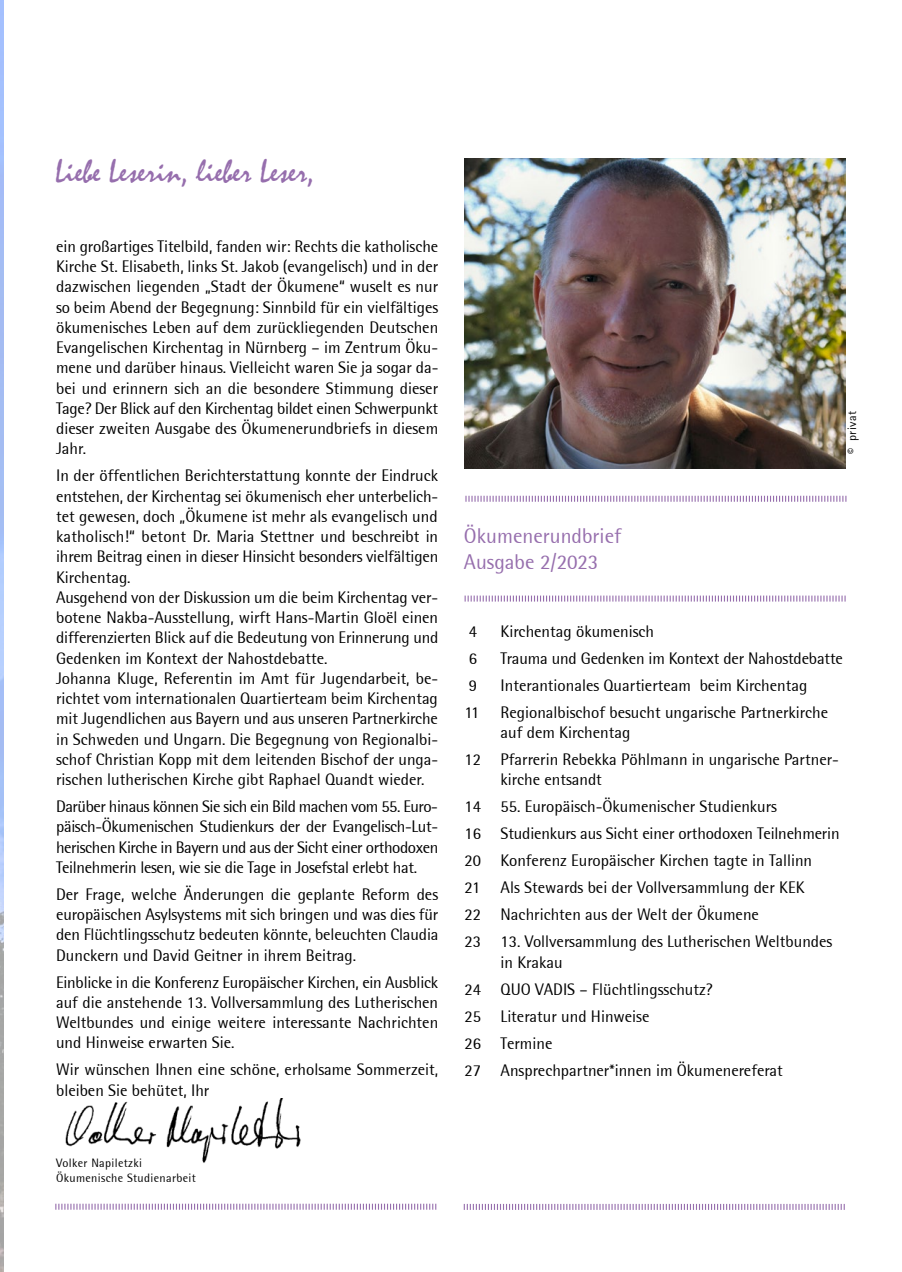
<style>
.page{position:relative;width:902px;height:1272px;background:#fff}
.page>*{position:absolute;margin:0;border:0;box-sizing:border-box;transform-origin:0 0}
.t1{font:33px "Mistral";color:#966ead}
.t2{font:21px/25.2px "Rotis Semi Sans";color:#966ead}
.t3{font:16.5px/20.2px "Rotis Semi Sans";color:#000}
.t4{font:12px/14.4px "Rotis Semi Sans";letter-spacing:.03em;color:#000}
</style>
<div class="page">
<img style="left:0;top:0;width:3px;height:1272px">
<svg style="left:465px;top:496px;width:381px;height:6px"></svg>
<svg style="left:465px;top:596px;width:381px;height:6px"></svg>
<svg style="left:464px;top:1204px;width:381px;height:6px"></svg>
<svg style="left:55px;top:1204px;width:381px;height:6px"></svg>
<img style="left:464px;top:158px;width:382px;height:310px">
<img style="left:65px;top:1099px;width:236px;height:64px">
<h1 class="t1" style="left:55px;top:151px;width:261px">Liebe Leserin, lieber Leser,</h1>
<p class="t3" style="left:56px;top:236px;width:384px;text-align:justify">ein großartiges Titelbild, fanden wir: Rechts die katholische Kirche St. Elisabeth, links St. Jakob (evangelisch) und in der dazwischen liegenden „Stadt der Ökumene“ wuselt es nur so beim Abend der Begegnung: Sinnbild für ein vielfältiges ökumenisches Leben auf dem zurückliegenden Deutschen Evangelischen Kirchentag in Nürnberg – im Zentrum Öku&shy;mene und darüber hinaus. Vielleicht waren Sie ja sogar da&shy;bei und erinnern sich an die besondere Stimmung dieser Tage? Der Blick auf den Kirchentag bildet einen Schwerpunkt dieser zweiten Ausgabe des Ökumenerundbriefs in diesem Jahr.</p>
<p class="t3" style="left:56px;top:466px;width:384px">In der öffentlichen Berichterstattung konnte der Eindruck entstehen, der Kirchentag sei ökumenisch eher unterbelich&shy;tet gewesen, doch „Ökumene ist mehr als evangelisch und katholisch!“ betont Dr. Maria Stettner und beschreibt in ihrem Beitrag einen in dieser Hinsicht besonders vielfältigen Kirchentag.<br>Ausgehend von der Diskussion um die beim Kirchentag ver&shy;botene Nakba-Ausstellung, wirft Hans-Martin Gloël einen differenzierten Blick auf die Bedeutung von Erinnerung und Gedenken im Kontext der Nahostdebatte.<br>Johanna Kluge, Referentin im Amt für Jugendarbeit, be&shy;richtet vom internationalen Quartierteam beim Kirchentag mit Jugendlichen aus Bayern und aus unseren Partnerkirche in Schweden und Ungarn. Die Begegnung von Regionalbi&shy;schof Christian Kopp mit dem leitenden Bischof der unga&shy;rischen lutherischen Kirche gibt Raphael Quandt wieder.</p>
<p class="t3" style="left:56px;top:796px;width:384px;text-align:justify">Darüber hinaus können Sie sich ein Bild machen vom 55. Euro&shy;päisch-Ökumenischen Studienkurs der der Evangelisch-Lut&shy;herischen Kirche in Bayern und aus der Sicht einer orthodoxen Teilnehmerin lesen, wie sie die Tage in Josefstal erlebt hat.</p>
<p class="t3" style="left:56px;top:884px;width:384px;text-align:justify">Der Frage, welche Änderungen die geplante Reform des europäischen Asylsystems mit sich bringen und was dies für den Flüchtlingsschutz bedeuten könnte, beleuchten Claudia Dunckern und David Geitner in ihrem Beitrag.</p>
<p class="t3" style="left:56px;top:972px;width:384px;text-align:justify">Einblicke in die Konferenz Europäischer Kirchen, ein Ausblick auf die anstehende 13. Vollversammlung des Lutherischen Weltbundes und einige weitere interessante Nachrichten und Hinweise erwarten Sie.</p>
<p class="t3" style="left:56px;top:1059px;width:384px">Wir wünschen Ihnen eine schöne, erholsame Sommerzeit, bleiben Sie behütet, Ihr</p>
<p class="t4" style="left:56px;top:1156px;width:141px">Volker Napiletzki<br>Ökumenische Studienarbeit</p>
<p class="t2" style="left:464px;top:523px;width:159px">Ökumenerundbrief<br>Ausgabe 2/2023</p>
<p class="t4" style="left:845px;top:454px;width:45px;rotate:-90deg">© privat</p>
<p class="t3" style="left:469px;top:621px;width:10px">4</p>
<p class="t3" style="left:501px;top:621px;width:155px">Kirchentag ökumenisch</p>
<p class="t3" style="left:469px;top:648px;width:10px">6</p>
<p class="t3" style="left:501px;top:648px;width:344px">Trauma und Gedenken im Kontext der Nahostdebatte</p>
<p class="t3" style="left:469px;top:675px;width:10px">9</p>
<p class="t3" style="left:501px;top:675px;width:308px">Interantionales Quartierteam beim Kirchentag</p>
<p class="t3" style="left:465px;top:702px;width:16px">11</p>
<p class="t3" style="left:501px;top:702px;width:329px">Regionalbischof besucht ungarische Partnerkirche auf dem Kirchentag</p>
<p class="t3" style="left:501px;top:749px;width:340px;text-indent:-36px">12 Pfarrerin Rebekka Pöhlmann in ungarische Partner&shy;kirche entsandt</p>
<p class="t3" style="left:465px;top:793px;width:377px;line-height:27px">14 55. Europäisch-Ökumenischer Studienkurs<br>16 Studienkurs aus Sicht einer orthodoxen Teilnehmerin 20 Konferenz Europäischer Kirchen tagte in Tallinn<br>21 Als Stewards bei der Vollversammlung der KEK<br>22 Nachrichten aus der Welt der Ökumene<br>23 13. Vollversammlung des Lutherischen Weltbundes</p>
<p class="t3" style="left:465px;top:948px;width:320px;line-height:27px;text-indent:36px">in Krakau<br>24 QUO VADIS – Flüchtlingsschutz?<br>25 Literatur und Hinweise<br>26 Termine<br>27 Ansprechpartner*innen im Ökumenereferat</p>
</div>
